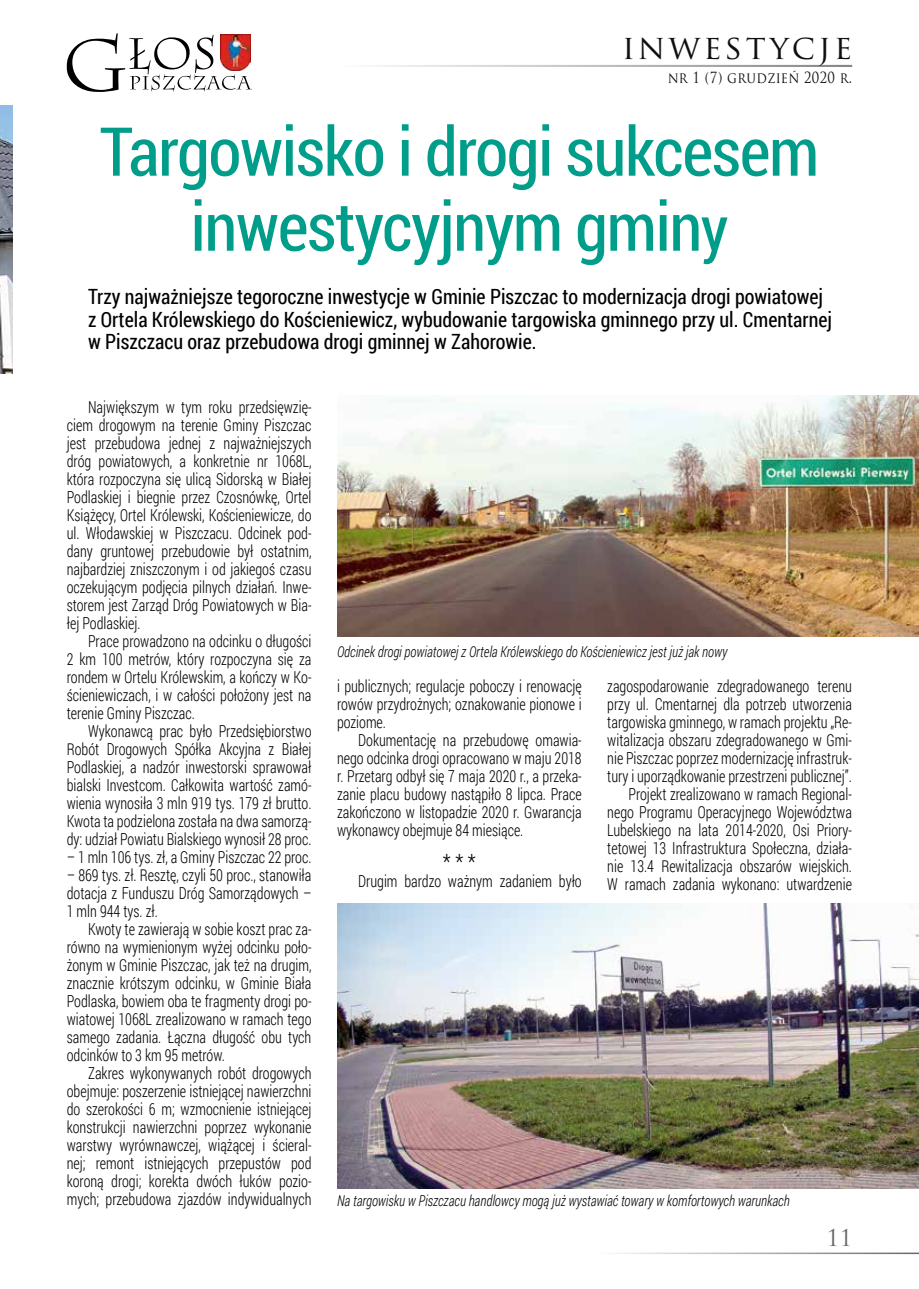
<style>
.page{position:relative;width:919px;height:1289px;background:#fff}
.page>*{position:absolute;margin:0;border:0;box-sizing:border-box;transform-origin:0 0}
.t1{font:67.5px/75px "Roboto Condensed";letter-spacing:-.02em;color:#009e8a;text-align:center}
.t2{font:33px "Trajan Pro";letter-spacing:.1em;color:#0e0f12}
.t3{font:22.5px "Trajan Pro";color:#68676c}
.t4{font:21px/22.5px "Roboto Condensed";color:#000;scale:.95 1}
.t5{font:300 21px "Roboto Condensed";color:#000}
.t6{font:300 16.5px/18px "Roboto Condensed";color:#000;text-align:justify;scale:.87 1}
.t7{font:italic 300 15px "Roboto Condensed";color:#000;scale:.87 1}
.t8{font:15px "Trajan Pro";letter-spacing:.025em;color:#0e0f12;scale:.87 1}
.s1{font-size:63px}
</style>
<div class="page">
<hr style="left:594px;top:1252px;width:324px;height:1px;background:#68676c">
<hr style="left:310px;top:65px;width:542px;height:1px;background:#68676c">
<hr style="left:310px;top:66px;width:542px;height:1px;background:#68676c">
<svg style="left:67px;top:33px;width:185px;height:59px"></svg>
<img style="left:220px;top:34px;width:31px;height:37px">
<img style="left:0;top:105px;width:13px;height:268px">
<img style="left:337px;top:395px;width:581px;height:241px">
<img style="left:337px;top:903px;width:581px;height:285px">
<h2 class="t2" style="left:622px;top:26px;width:232px">INWESTYCJE</h2>
<p class="t8" style="left:668px;top:68px;width:213px">NR 1 (7) GRUDZIEŃ 2020 R.</p>
<h1 class="t1" style="left:100px;top:112px;width:721px">Targowisko i drogi sukcesem inwestycyjnym gmin<span class="s1">y</span></h1>
<p class="t4" style="left:88px;top:284px;width:784px">Trzy najważniejsze tegoroczne inwestycje w Gminie Piszczac to modernizacja drogi powiatowej z Ortela Królewskiego do Kościeniewicz, wybudowanie targowiska gminnego przy ul. Cmentarnej w Piszczacu oraz przebudowa drogi gminnej w Zahorowie.</p>
<p class="t6" style="left:67px;top:397px;width:283px;text-indent:21px">Największym w tym roku przedsięwzię&shy;ciem drogowym na terenie Gminy Piszczac jest przebudowa jednej z najważniejszych dróg powiatowych, a konkretnie nr 1068L, która rozpoczyna się ulicą Sidorską w Białej Podlaskiej i biegnie przez Czosnówkę, Ortel Książęcy, Ortel Królewski, Kościeniewicze, do ul. Włodawskiej w Piszczacu. Odcinek pod&shy;dany gruntowej przebudowie był ostatnim, najbardziej zniszczonym i od jakiegoś czasu oczekującym podjęcia pilnych działań. Inwe&shy;storem jest Zarząd Dróg Powiatowych w Bia&shy;łej Podlaskiej.</p>
<p class="t6" style="left:67px;top:631px;width:283px;text-indent:21px">Prace prowadzono na odcinku o długości 2 km 100 metrów, który rozpoczyna się za rondem w Ortelu Królewskim, a kończy w Ko&shy;ścieniewiczach, i w całości położony jest na terenie Gminy Piszczac.</p>
<p class="t6" style="left:67px;top:721px;width:283px;text-indent:21px">Wykonawcą prac było Przedsiębiorstwo Robót Drogowych Spółka Akcyjna z Białej Podlaskiej, a nadzór inwestorski sprawował bialski Investcom. Całkowita wartość zamó&shy;wienia wynosiła 3 mln 919 tys. 179 zł brutto.<br>Kwota ta podzielona została na dwa samorzą&shy;dy: udział Powiatu Bialskiego wynosił 28 proc.</p>
<p class="t6" style="left:67px;top:847px;width:283px">– 1 mln 106 tys. zł, a Gminy Piszczac 22 proc.</p>
<p class="t6" style="left:67px;top:865px;width:283px">– 869 tys. zł. Resztę, czyli 50 proc., stanowiła dotacja z Funduszu Dróg Samorządowych – 1 mln 944 tys. zł.</p>
<p class="t6" style="left:67px;top:919px;width:283px;text-indent:21px">Kwoty te zawierają w sobie koszt prac za&shy;równo na wymienionym wyżej odcinku poło&shy;żonym w Gminie Piszczac, jak też na drugim, znacznie krótszym odcinku, w Gminie Biała Podlaska, bowiem oba te fragmenty drogi po&shy;wiatowej 1068L zrealizowano w ramach tego samego zadania. Łączna długość obu tych odcinków to 3 km 95 metrów.</p>
<p class="t6" style="left:67px;top:1063px;width:283px;text-indent:21px">Zakres wykonywanych robót drogowych obejmuje: poszerzenie istniejącej nawierzchni do szerokości 6 m; wzmocnienie istniejącej konstrukcji nawierzchni poprzez wykonanie warstwy wyrównawczej, wiążącej i ścieral&shy;nej; remont istniejących przepustów pod koroną drogi; korekta dwóch łuków pozio&shy;mych; przebudowa zjazdów indywidualnych</p>
<p class="t7" style="left:337px;top:641px;width:450px">Odcinek drogi powiatowej z Ortela Królewskiego do Kościeniewicz jest już jak nowy</p>
<p class="t6" style="left:337px;top:676px;width:283px">i publicznych; regulacje poboczy i renowację rowów przydrożnych; oznakowanie pionowe i poziome.</p>
<p class="t6" style="left:337px;top:730px;width:283px;text-indent:21px">Dokumentację na przebudowę omawia&shy;nego odcinka drogi opracowano w maju 2018 r. Przetarg odbył się 7 maja 2020 r., a przeka&shy;zanie placu budowy nastąpiło 8 lipca. Prace zakończono w listopadzie 2020 r. Gwarancja wykonawcy obejmuje 84 miesiące.</p>
<p class="t5" style="left:443px;top:847px;width:34px">* * *</p>
<p class="t6" style="left:358px;top:871px;width:258px">Drugim bardzo ważnym zadaniem było</p>
<p class="t6" style="left:607px;top:676px;width:283px;text-align:right">zagospodarowanie zdegradowanego terenu przy ul. Cmentarnej dla potrzeb utworzenia targowiska gminnego, w ramach projektu „Re&shy;witalizacja obszaru zdegradowanego w Gmi&shy;nie Piszczac poprzez modernizację infrastruk&shy;tury i uporządkowanie przestrzeni publicznej”.<br>Projekt zrealizowano w ramach Regional&shy;nego Programu Operacyjnego Województwa Lubelskiego na lata 2014-2020, Osi Priory&shy;tetowej 13 Infrastruktura Społeczna, działa&shy;nie 13.4 Rewitalizacja obszarów wiejskich.<br>W ramach zadania wykonano: utwardzenie</p>
<p class="t7" style="left:337px;top:1189px;width:522px">Na targowisku w Piszczacu handlowcy mogą już wystawiać towary w komfortowych warunkach</p>
<h3 class="t3" style="left:826px;top:1223px;width:27px">11</h3>
</div>
